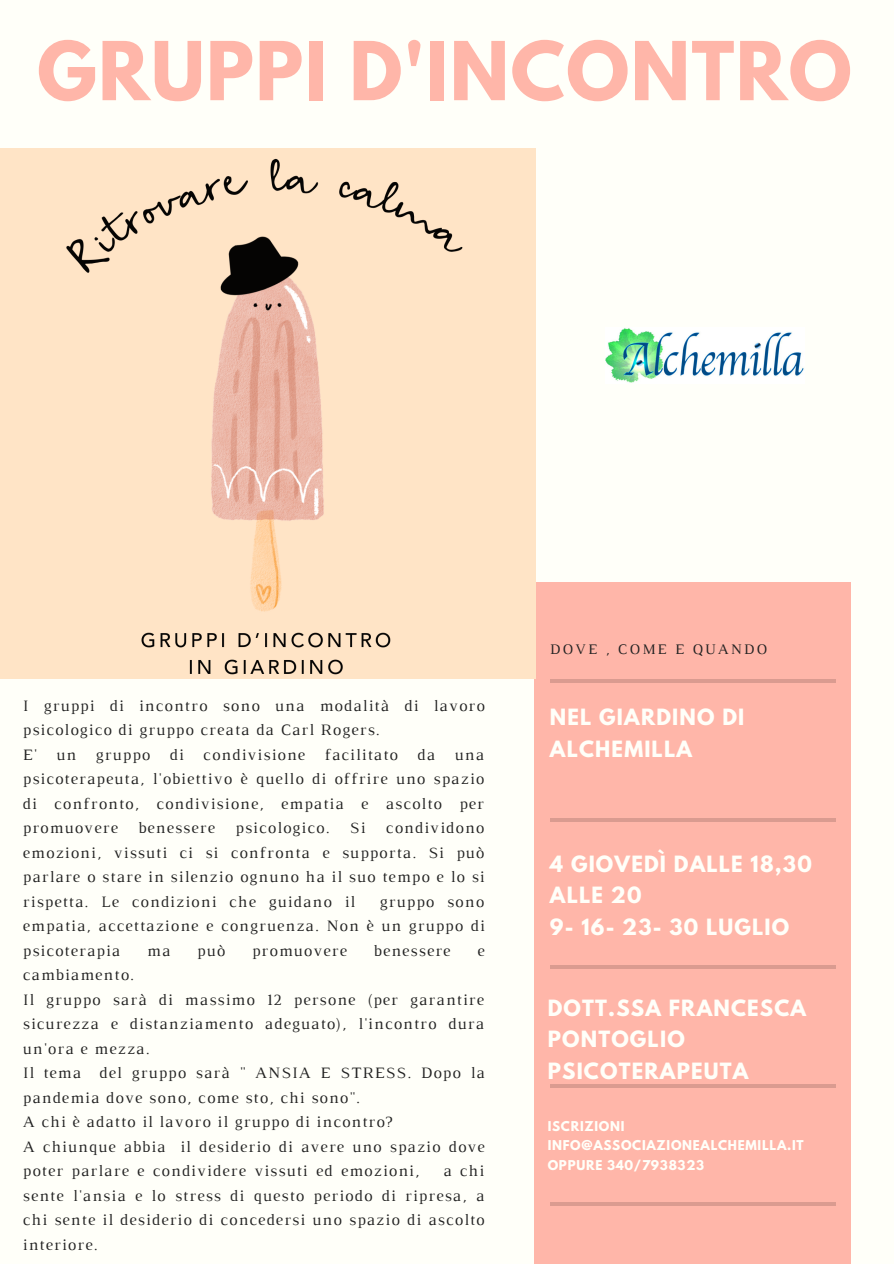
<style>
.page{position:relative;width:894px;height:1264px;background:#fff}
.page>*{position:absolute;margin:0;border:0;box-sizing:border-box;transform-origin:0 0}
.t1{font:700 71.85px "League Spartan";letter-spacing:.02em;color:#ffb6a9}
.t2{font:700 19.8px/31.5px "League Spartan";letter-spacing:.06em;color:#fffff9}
.t3{font:16.2px/24.5px "Luthier";letter-spacing:.07em;color:#222;text-align:justify}
.t4{font:14.85px "Luthier";letter-spacing:.14em;color:#222}
.t5{font:700 12px/19.2px "League Spartan";letter-spacing:.06em;color:#fffff9}
</style>
<div class="page">
<div style="left:0;top:0;width:893px;height:1263px;background:#fffff9"></div>
<div style="left:534px;top:582px;width:316px;height:681px;background:#ffb6a9"></div>
<hr style="left:550px;top:818px;width:285px;height:4px;background:#da9b90">
<hr style="left:550px;top:965px;width:285px;height:3px;background:#000">
<hr style="left:550px;top:1084px;width:285px;height:3px;background:#000">
<hr style="left:550px;top:1202px;width:285px;height:4px;background:#da9b90">
<hr style="left:550px;top:679px;width:285px;height:3px;background:#000">
<img style="left:0;top:148px;width:535px;height:530px">
<img style="left:605px;top:328px;width:199px;height:55px">
<h1 class="t1" style="left:37px;top:35px;width:815px">GRUPPI D'INCONTRO</h1>
<p class="t3" style="left:23px;top:694px;width:463px;text-align:left">I gruppi di incontro sono una modalità di lavoro psicologico di gruppo creata da Carl Rogers.<br>E' un gruppo di condivisione facilitato da una psicoterapeuta, l'obiettivo è quello di offrire uno spazio di confronto, condivisione, empatia e ascolto per promuovere</p>
<p class="t3" style="left:138px;top:816px;width:78px">benessere</p>
<p class="t3" style="left:235px;top:816px;width:95px">psicologico.</p>
<p class="t3" style="left:350px;top:816px;width:17px">Si</p>
<p class="t3" style="left:23px;top:816px;width:463px;text-indent:363px">condividono emozioni, vissuti ci si confronta e supporta. Si può parlare o stare in silenzio ognuno ha il suo tempo e lo si rispetta. Le condizioni che guidano il</p>
<p class="t3" style="left:23px;top:890px;width:463px;text-indent:357px">gruppo sono empatia, accettazione e congruenza. Non è un gruppo di psicoterapia</p>
<p class="t3" style="left:147px;top:939px;width:25px">ma</p>
<p class="t3" style="left:197px;top:939px;width:29px">può</p>
<p class="t3" style="left:252px;top:939px;width:96px">promuovere</p>
<p class="t3" style="left:374px;top:939px;width:78px">benessere</p>
<p class="t3" style="left:477px;top:939px;width:9px">e</p>
<p class="t3" style="left:23px;top:963px;width:463px;text-align:left">cambiamento.<br>Il gruppo sarà di massimo 12 persone (per garantire sicurezza e distanziamento adeguato), l'incontro dura un'ora e mezza.<br>Il tema del gruppo sarà " ANSIA E STRESS. Dopo la pandemia dove sono, come sto, chi sono".<br>A chi è adatto il lavoro il gruppo di incontro?<br>A chiunque abbia il desiderio di avere uno spazio dove poter parlare e condividere vissuti ed emozioni,</p>
<p class="t3" style="left:23px;top:1159px;width:463px;text-indent:420px">a chi sente l'ansia e lo stress di questo periodo di ripresa, a chi sente il desiderio di concedersi uno spazio di ascolto interiore.</p>
<p class="t4" style="left:550px;top:644px;width:219px">DOVE , COME E QUANDO</p>
<p class="t2" style="left:550px;top:704px;width:196px">NEL GIARDINO DI<br>ALCHEMILLA</p>
<p class="t2" style="left:550px;top:850px;width:263px">4 GIOVEDÌ DALLE 18,30<br>ALLE 20<br>9- 16- 23- 30 LUGLIO</p>
<p class="t2" style="left:547px;top:994px;width:260px">DOTT.SSA FRANCESCA<br>PONTOGLIO<br>PSICOTERAPEUTA</p>
<p class="t5" style="left:547px;top:1118px;width:257px">ISCRIZIONI<br>INFO@ASSOCIAZIONEALCHEMILLA.IT<br>OPPURE 340/7938323</p>
</div>
